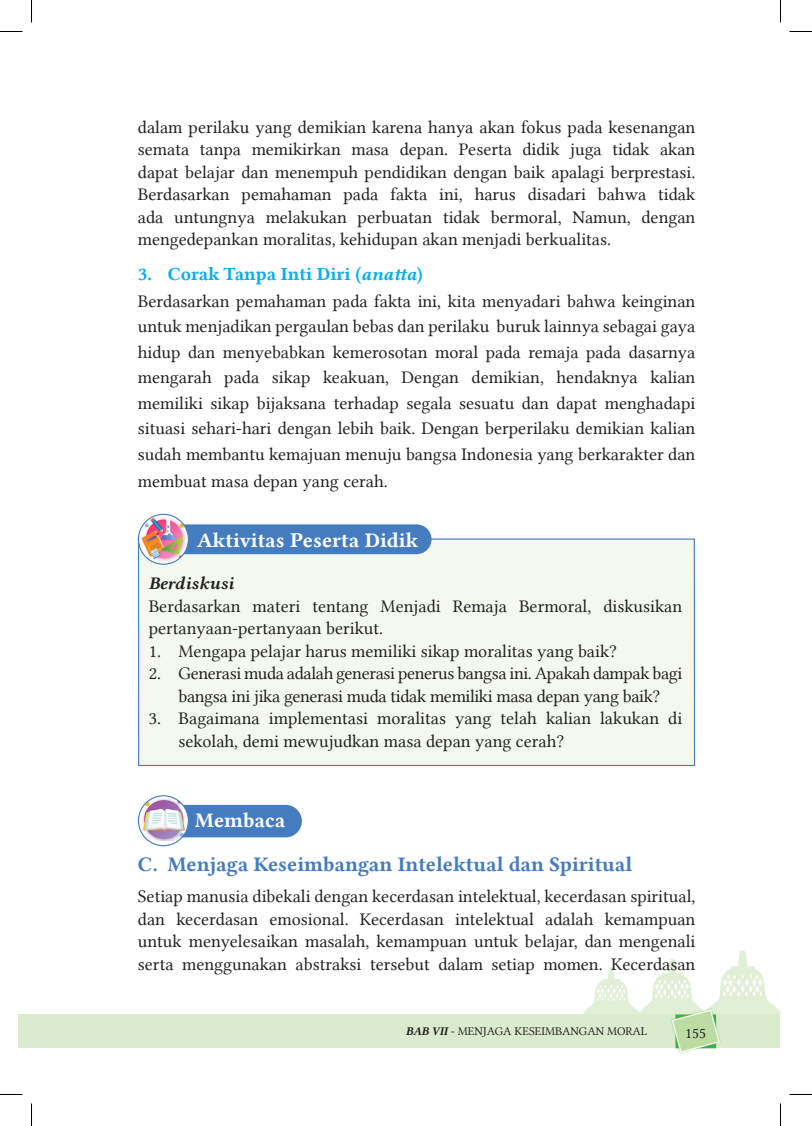
<style>
.page{position:relative;width:812px;height:1126px;background:#fff}
.page>*{position:absolute;margin:0;border:0;box-sizing:border-box;transform-origin:0 0}
.t1{font:21px "Lin Libertine B";color:#457bbf}
.t2{font:21px "Lin Libertine B";color:#fff}
.t3{font:18.75px "Lin Libertine B";color:#00aeef}
.t4{font:18px/22.5px "Lin Libertine";color:#231f20;text-align:justify}
.t5{font:18px/22.5px "Lin Libertine";letter-spacing:-.02em;color:#231f20;text-align:center}
.t6{font:18px "Lin Libertine BI";color:#231f20}
.t7{font:15px "Lin Libertine";color:#231f20}
.t8{font:12px "Lin Libertine";color:#231f20}
.s1{font-family:"Lin Libertine BI"}
</style>
<div class="page">
<div style="left:32px;top:1014px;width:748px;height:34px;background:#daebce"></div>
<div style="left:19px;top:1014px;width:12px;height:34px;background:#daebce"></div>
<div style="left:670px;top:1008px;width:51px;height:47px;background:#7ac24c;opacity:.75"></div>
<svg style="left:583px;top:951px;width:197px;height:102px"></svg>
<div style="left:138px;top:539px;width:556px;height:226px;background:#f4f9f0"></div>
<div style="left:138px;top:524px;width:293px;height:30px;background:#457bbf;border-radius:15px"></div>
<img style="left:140px;top:517px;width:48px;height:45px">
<div style="left:138px;top:514px;width:51px;height:51px;border:1px solid #457bbf;border-radius:50%"></div>
<div style="left:162px;top:805px;width:140px;height:32px;background:#457bbf;border-radius:16px"></div>
<svg style="left:138px;top:796px;width:50px;height:50px"></svg>
<img style="left:141px;top:799px;width:44px;height:42px">
<div style="left:138px;top:795px;width:51px;height:51px;border:1px solid #457bbf;border-radius:50%"></div>
<svg style="left:0;top:31px;width:22px;height:1px"></svg>
<svg style="left:789px;top:31px;width:22px;height:1px"></svg>
<svg style="left:0;top:1094px;width:22px;height:1px"></svg>
<svg style="left:789px;top:1094px;width:22px;height:1px"></svg>
<svg style="left:31px;top:0;width:1px;height:22px"></svg>
<svg style="left:31px;top:1103px;width:1px;height:23px"></svg>
<svg style="left:780px;top:0;width:1px;height:22px"></svg>
<svg style="left:780px;top:1103px;width:1px;height:23px"></svg>
<p class="t4" style="left:138px;top:116px;width:559px">dalam perilaku yang demikian karena hanya akan fokus pada kesenangan semata tanpa memikirkan masa depan. Peserta didik juga tidak akan dapat belajar dan menempuh pendidikan dengan baik apalagi berprestasi.<br>Berdasarkan pemahaman pada fakta ini, harus disadari bahwa tidak ada untungnya melakukan perbuatan tidak bermoral, Namun, dengan mengedepankan moralitas, kehidupan akan menjadi berkualitas.</p>
<p class="t3" style="left:138px;top:261px;width:286px">3. Corak Tanpa Inti Diri (<span class="s1">anatta</span>)</p>
<p class="t4" style="left:138px;top:288px;width:559px;line-height:25.7px">Berdasarkan pemahaman pada fakta ini, kita menyadari bahwa keinginan untuk menjadikan pergaulan bebas dan perilaku buruk lainnya sebagai gaya hidup dan menyebabkan kemerosotan moral pada remaja pada dasarnya mengarah pada sikap keakuan, Dengan demikian, hendaknya kalian memiliki sikap bijaksana terhadap segala sesuatu dan dapat menghadapi situasi sehari-hari dengan lebih baik. Dengan berperilaku demikian kalian sudah membantu kemajuan menuju bangsa Indonesia yang berkarakter dan membuat masa depan yang cerah.</p>
<p class="t2" style="left:197px;top:526px;width:223px">Aktivitas Peserta Didik</p>
<p class="t6" style="left:149px;top:571px;width:87px">Berdiskusi</p>
<p class="t4" style="left:149px;top:595px;width:535px">Berdasarkan materi tentang Menjadi Remaja Bermoral, diskusikan pertanyaan-pertanyaan berikut.</p>
<p class="t4" style="left:149px;top:640px;width:470px">1. Mengapa pelajar harus memiliki sikap moralitas yang baik?</p>
<p class="t5" style="left:149px;top:662px;width:535px">2. Generasi muda adalah generasi penerus bangsa ini. Apakah dampak bagi bangsa ini jika generasi muda tidak memiliki masa depan yang baik?</p>
<p class="t4" style="left:178px;top:707px;width:505px;text-indent:-30px">3. Bagaimana implementasi moralitas yang telah kalian lakukan di sekolah, demi mewujudkan masa depan yang cerah?</p>
<p class="t2" style="left:195px;top:806px;width:92px">Membaca</p>
<p class="t1" style="left:138px;top:850px;width:495px">C. Menjaga Keseimbangan Intelektual dan Spiritual</p>
<p class="t4" style="left:138px;top:885px;width:559px">Setiap manusia dibekali dengan kecerdasan intelektual, kecerdasan spiritual, dan kecerdasan emosional. Kecerdasan intelektual adalah kemampuan untuk menyelesaikan masalah, kemampuan untuk belajar, dan mengenali serta menggunakan abstraksi tersebut dalam setiap momen. Kecerdasan</p>
<p class="t8" style="left:405px;top:1024px;width:243px"><span class="s1">BAB VII</span> - MENJAGA KESEIMBANGAN MORAL</p>
<p class="t7" style="left:685px;top:1025px;width:22px">155</p>
</div>
